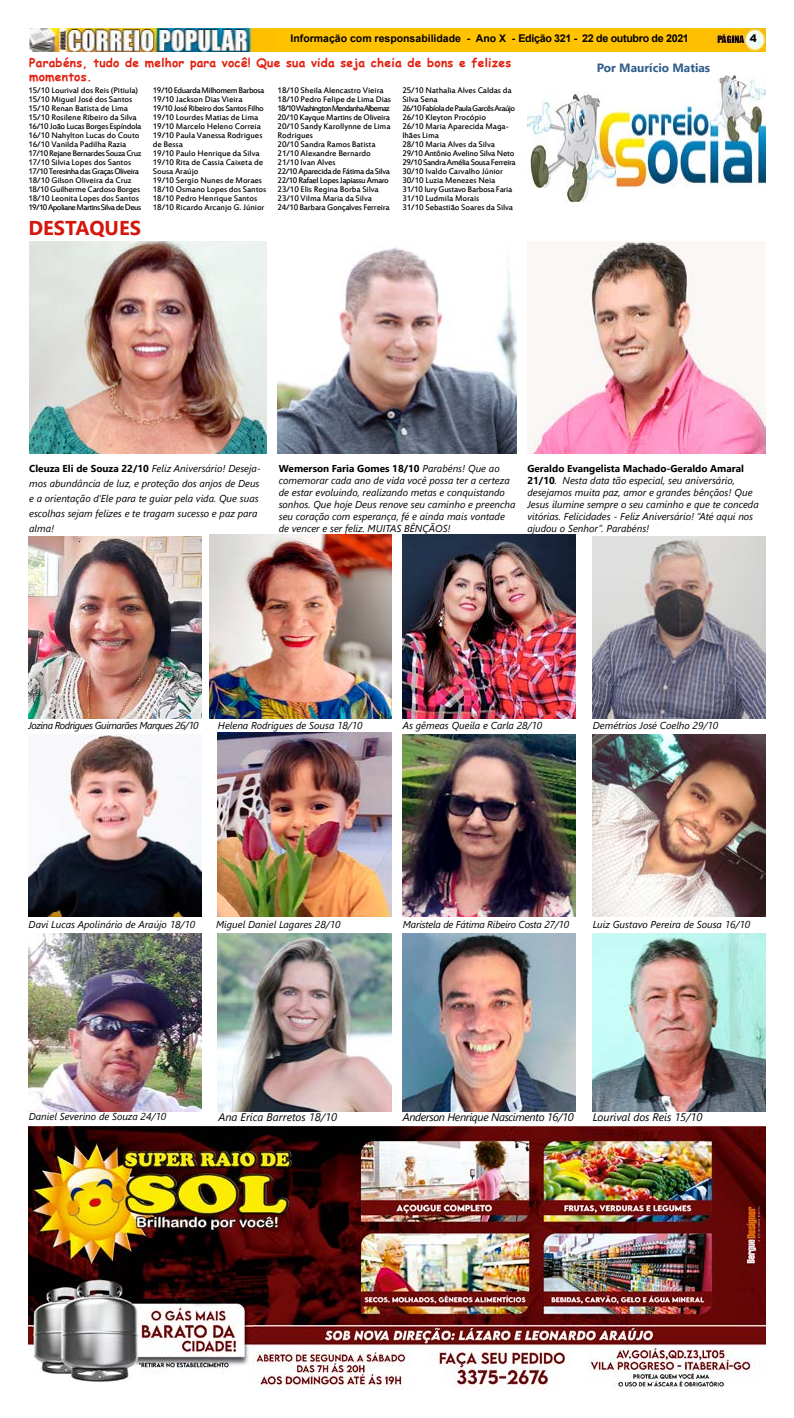
<style>
.page{position:relative;width:794px;height:1418px;background:#fff}
.page>*{position:absolute;margin:0;border:0;box-sizing:border-box;transform-origin:0 0}
.t1{font:700 20px "Segoe UI";color:#d5160c}
.t2{font:700 12px/14.4px "Comic Sans MS";letter-spacing:.02em;color:#e12011}
.t3{font:700 12px "Segoe UI";color:#305e8a}
.t4{font:italic 11px "Segoe UI";letter-spacing:-.015em;color:#000}
.t5{font:700 10.5px "Arial";color:#000}
.t6{font:900 10.5px "Arial";color:#000}
.t7{font:italic 10px/12px "Segoe UI";color:#000}
.t8{font:italic 10px "Segoe UI";letter-spacing:-.05em;color:#000}
.t9{font:italic 10px "Segoe UI";letter-spacing:-.02em;color:#000}
.t10{font:9px/9px "Estrangelo Edessa";letter-spacing:-.01em;color:#000}
.s1{font-size:10.7px}
.s2{font-weight:700;font-style:normal}
</style>
<div class="page">
<img style="left:30px;top:28px;width:735px;height:24px">
<img style="left:527px;top:76px;width:238px;height:126px">
<img style="left:28px;top:1126px;width:737px;height:263px">
<img style="left:29px;top:241px;width:237px;height:213px">
<img style="left:278px;top:247px;width:238px;height:207px">
<img style="left:527px;top:241px;width:238px;height:213px">
<img style="left:28px;top:933px;width:173px;height:178px">
<img style="left:28px;top:734px;width:174px;height:182px">
<img style="left:593px;top:536px;width:172px;height:182px">
<img style="left:403px;top:534px;width:172px;height:184px">
<img style="left:210px;top:534px;width:181px;height:184px">
<img style="left:28px;top:536px;width:173px;height:182px">
<img style="left:593px;top:734px;width:172px;height:182px">
<img style="left:402px;top:734px;width:173px;height:182px">
<img style="left:218px;top:732px;width:173px;height:184px">
<img style="left:218px;top:933px;width:173px;height:178px">
<img style="left:402px;top:933px;width:173px;height:178px">
<img style="left:593px;top:933px;width:172px;height:178px">
<p class="t5" style="left:290px;top:31px;width:400px">Informação com responsabilidade - Ano X - <span class="s1">Edição 321 - 22 de outubro de 2021</span></p>
<p class="t6" style="left:750px;top:31px;width:9px">4</p>
<h2 class="t2" style="left:29px;top:55px;width:484px">Parabéns, tudo de melhor para você! Que sua vida seja cheia de bons e felizes momentos.</h2>
<p class="t10" style="left:28px;top:87px;width:115px">15/10 Lourival dos Reis (Pitiula)<br>15/10 Miguel José dos Santos<br>15/10 Renan Batista de Lima<br>15/10 Rosilene Ribeiro da Silva<br>16/10 João Lucas Borges Espíndola<br>16/10 Nahylton Lucas do Couto<br>16/10 Vanilda Padilha Razia<br>17/10 Rejane Bernardes Souza Cruz<br>17/10 Silvia Lopes dos Santos<br>17/10 Teresinha das Graças Oliveira<br>18/10 Gilson Oliveira da Cruz<br>18/10 Guilherme Cardoso Borges<br>18/10 Leonita Lopes dos Santos<br>19/10 Apoliane Martins Silva de Deus</p>
<p class="t10" style="left:153px;top:87px;width:115px">19/10 Eduarda Milhomem Barbosa<br>19/10 Jackson Dias Vieira<br>19/10 José Ribeiro dos Santos Filho<br>19/10 Lourdes Matias de Lima<br>19/10 Marcelo Heleno Correia<br>19/10 Paula Vanessa Rodrigues de Bessa<br>19/10 Paulo Henrique da Silva<br>19/10 Rita de Cassia Caixeta de<br>Sousa Araújo<br>19/10 Sergio Nunes de Moraes<br>18/10 Osmano Lopes dos Santos<br>18/10 Pedro Henrique Santos<br>18/10 Ricardo Arcanjo G. Júnior</p>
<p class="t10" style="left:278px;top:87px;width:115px">18/10 Sheila Alencastro Vieira<br>18/10 Pedro Felipe de Lima Dias<br>18/10 Washington Mendanha Albernaz<br>20/10 Kayque Martins de Oliveira<br>20/10 Sandy Karollynne de Lima<br>Rodrigues<br>20/10 Sandra Ramos Batista<br>21/10 Alexandre Bernardo<br>21/10 Ivan Alves<br>22/10 Aparecida de Fátima da Silva<br>22/10 Rafael Lopes Japiassu Amaro<br>23/10 Elis Regina Borba Silva<br>23/10 Vilma Maria da Silva<br>24/10 Barbara Gonçalves Ferreira</p>
<p class="t10" style="left:402px;top:87px;width:115px">25/10 Nathalia Alves Caldas da<br>Silva Sena<br>26/10 Fabíola de Paula Garcês Araújo<br>26/10 Kleyton Procópio<br>26/10 Maria Aparecida Maga&shy;lhães Lima<br>28/10 Maria Alves da Silva<br>29/10 Antônio Avelino Silva Neto<br>29/10 Sandra Amélia Sousa Ferreira<br>30/10 Ivaldo Carvalho Júnior<br>30/10 Luzia Menezes Neia<br>31/10 Iury Gustavo Barbosa Faria<br>31/10 Ludmila Morais<br>31/10 Sebastião Soares da Silva</p>
<h1 class="t1" style="left:28px;top:209px;width:114px">DESTAQUES</h1>
<h2 class="t3" style="left:597px;top:57px;width:115px">Por Maurício Matias</h2>
<p class="t7" style="left:29px;top:459px;width:233px;line-height:15px"><span class="s2">Cleuza Eli de Souza 22/10</span> Feliz Aniversário! Deseja&shy;mos abundância de luz, e proteção dos anjos de Deus e a orientação d’Ele para te guiar pela vida. Que suas escolhas sejam felizes e te tragam sucesso e paz para alma!</p>
<p class="t7" style="left:279px;top:460px;width:238px"><span class="s2">Wemerson Faria Gomes 18/10</span> Parabéns! Que ao comemorar cada ano de vida você possa ter a certeza de estar evoluindo, realizando metas e conquistando sonhos. Que hoje Deus renove seu caminho e preencha seu coração com esperança, fé e ainda mais vontade de vencer e ser feliz. MUITAS BÊNÇÃOS!</p>
<p class="t7" style="left:527px;top:460px;width:233px"><span class="s2">Geraldo Evangelista Machado-Geraldo Amaral 21/10</span>. Nesta data tão especial, seu aniversário, desejamos muita paz, amor e grandes bênçãos! Que Jesus ilumine sempre o seu caminho e que te conceda vitórias. Felicidades - Feliz Aniversário! “Até aqui nos ajudou o Senhor”. Parabéns!</p>
<p class="t8" style="left:29px;top:716px;width:171px">Jozina Rodrigues Guimarães Marques 26/10</p>
<p class="t7" style="left:218px;top:718px;width:146px">Helena Rodrigues de Sousa 18/10</p>
<p class="t7" style="left:403px;top:718px;width:141px">As gêmeas Queila e Carla 28/10</p>
<p class="t7" style="left:593px;top:718px;width:127px">Demétrios José Coelho 29/10</p>
<p class="t7" style="left:29px;top:916px;width:168px">Davi Lucas Apolinário de Araújo 18/10</p>
<p class="t7" style="left:216px;top:916px;width:126px">Miguel Daniel Lagares 28/10</p>
<p class="t9" style="left:403px;top:914px;width:168px">Maristela de Fátima Ribeiro Costa 27/10</p>
<p class="t7" style="left:593px;top:916px;width:159px">Luiz Gustavo Pereira de Sousa 16/10</p>
<p class="t7" style="left:29px;top:1109px;width:139px">Daniel Severino de Souza 24/10</p>
<p class="t4" style="left:218px;top:1106px;width:120px">Ana Erica Barretos 18/10</p>
<p class="t4" style="left:403px;top:1106px;width:172px">Anderson Henrique Nascimento 16/10</p>
<p class="t4" style="left:593px;top:1106px;width:111px">Lourival dos Reis 15/10</p>
</div>
